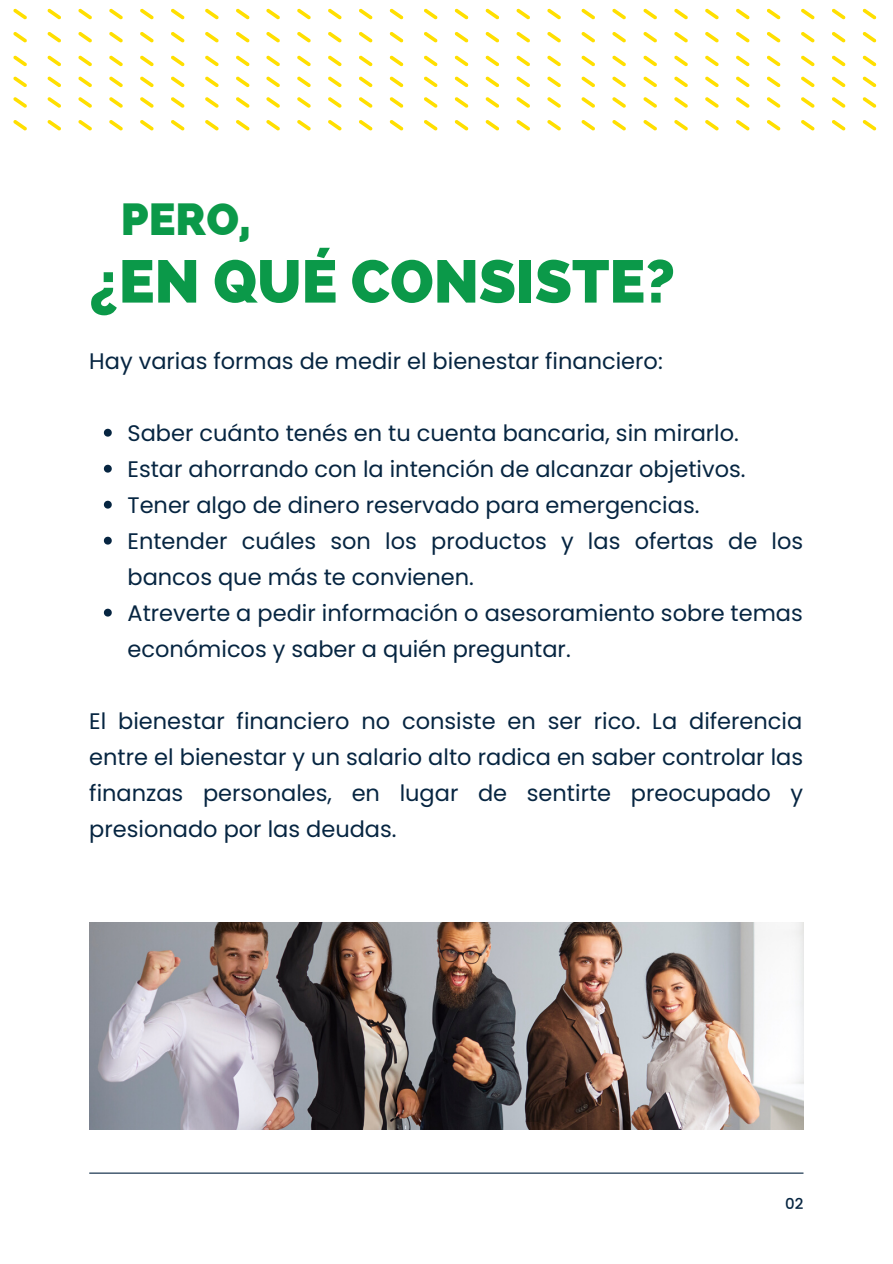
<style>
.page{position:relative;width:893px;height:1264px;background:#fff}
.page>*{position:absolute;margin:0;border:0;box-sizing:border-box;transform-origin:0 0}
.t1{font:800 60px "Raleway";color:#0b9949}
.t2{font:800 45px "Raleway";color:#0b9949}
.t3{font:22.5px/36px "Poppins";color:#062541}
.t4{font:500 15px "Poppins";color:#062541}
</style>
<div class="page">
<img style="left:89px;top:922px;width:714px;height:207px">
<svg style="left:643px;top:8px;width:234px;height:123px"></svg>
<svg style="left:266px;top:8px;width:360px;height:123px"></svg>
<svg style="left:13px;top:8px;width:237px;height:123px"></svg>
<hr style="left:89px;top:1172px;width:714px;height:1px;background:#062541">
<svg style="left:104px;top:429px;width:8px;height:7px"></svg>
<svg style="left:104px;top:465px;width:8px;height:7px"></svg>
<svg style="left:104px;top:500px;width:8px;height:8px"></svg>
<svg style="left:104px;top:536px;width:8px;height:8px"></svg>
<svg style="left:104px;top:608px;width:8px;height:8px"></svg>
<h2 class="t2" style="left:121px;top:193px;width:132px">PERO,</h2>
<h1 class="t1" style="left:89px;top:246px;width:587px">¿EN QUÉ CONSISTE?</h1>
<p class="t3" style="left:89px;top:343px;width:575px">Hay varias formas de medir el bienestar financiero:</p>
<p class="t3" style="left:127px;top:415px;width:677px">Saber cuánto tenés en tu cuenta bancaria, sin mirarlo.<br>Estar ahorrando con la intención de alcanzar objetivos.<br>Tener algo de dinero reservado para emergencias.<br>Entender cuáles son los productos y las ofertas de los bancos que más te convienen.<br>Atreverte a pedir información o asesoramiento sobre temas económicos y saber a quién preguntar.</p>
<p class="t3" style="left:89px;top:703px;width:715px;text-align:justify">El bienestar financiero no consiste en ser rico. La diferencia entre el bienestar y un salario alto radica en saber controlar las finanzas personales, en lugar de sentirte preocupado y presionado por las deudas.</p>
<p class="t4" style="left:785px;top:1193px;width:20px">02</p>
</div>
